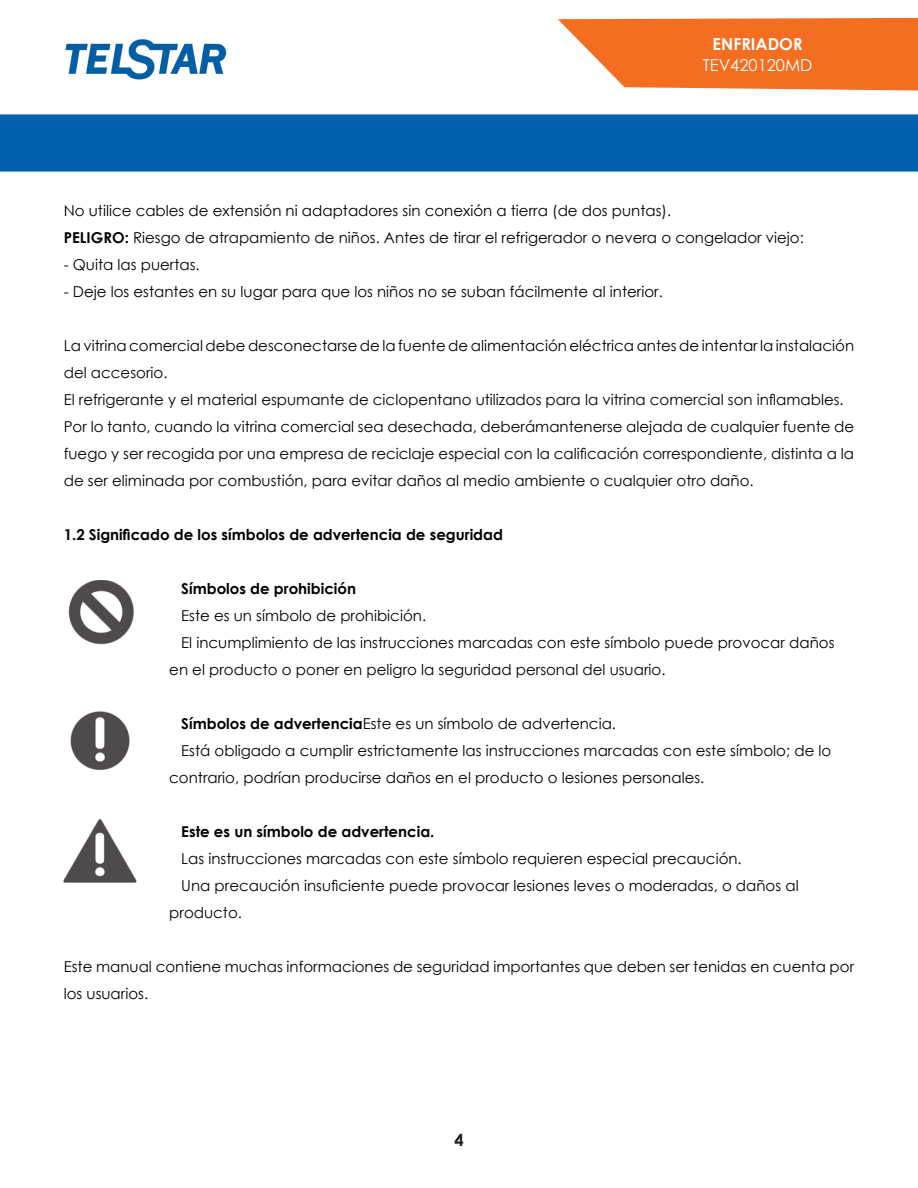
<style>
.page{position:relative;width:918px;height:1188px;background:#fff}
.page>*{position:absolute;margin:0;border:0;box-sizing:border-box;transform-origin:0 0}
.t1{font:16.5px "Century Gothic";color:#fff}
.t2{font:700 16.5px "Century Gothic";color:#fff}
.t3{font:700 16.5px "Century Gothic";color:#231f20}
.cuerpo_de_texto{font:15px/27px "Century Gothic";color:#000}
.cuerpo_de_texto_2{font:15px/27px "Century Gothic";color:#000}
.cuerpo_de_texto-2{font:700 15px "Century Gothic";color:#000}
.cuerpo_de_texto_2-2{font:700 15px "Century Gothic";color:#000}
.s1{font-weight:700}
</style>
<div class="page">
<img style="left:0;top:17px;width:918px;height:156px">
<svg style="left:558px;top:18px;width:360px;height:73px;background:#f4813e"></svg>
<div style="left:0;top:0;width:320px;height:107px;background:#fff"></div>
<img style="left:65px;top:39px;width:162px;height:41px">
<img style="left:68px;top:580px;width:66px;height:65px">
<img style="left:70px;top:711px;width:60px;height:60px">
<img style="left:63px;top:818px;width:74px;height:65px">
<p class="t2" style="left:713px;top:32px;width:92px">ENFRIADOR</p>
<p class="t1" style="left:703px;top:54px;width:111px">TEV420120MD</p>
<p class="cuerpo_de_texto" style="left:64px;top:197px;width:609px">No utilice cables de extensión ni adaptadores sin conexión a tierra (de dos puntas).</p>
<p class="cuerpo_de_texto" style="left:64px;top:224px;width:742px"><span class="s1">PELIGRO:</span> Riesgo de atrapamiento de niños. Antes de tirar el refrigerador o nevera o congelador viejo:</p>
<p class="cuerpo_de_texto" style="left:64px;top:251px;width:137px">- Quita las puertas.</p>
<p class="cuerpo_de_texto" style="left:64px;top:278px;width:601px">- Deje los estantes en su lugar para que los niños no se suban fácilmente al interior.</p>
<p class="cuerpo_de_texto" style="left:64px;top:332px;width:792px">La vitrina comercial debe desconectarse de la fuente de alimentación eléctrica antes de intentar la instalación del accesorio.</p>
<p class="cuerpo_de_texto" style="left:64px;top:386px;width:781px">El refrigerante y el material espumante de ciclopentano utilizados para la vitrina comercial son inflamables.</p>
<p class="cuerpo_de_texto" style="left:64px;top:413px;width:792px;text-align:justify">Por lo tanto, cuando la vitrina comercial sea desechada, deberámantenerse alejada de cualquier fuente de fuego y ser recogida por una empresa de reciclaje especial con la calificación correspondiente, distinta a la de ser eliminada por combustión, para evitar daños al medio ambiente o cualquier otro daño.</p>
<p class="cuerpo_de_texto-2" style="left:64px;top:523px;width:441px">1.2 Significado de los símbolos de advertencia de seguridad</p>
<p class="cuerpo_de_texto_2-2" style="left:181px;top:577px;width:176px">Símbolos de prohibición</p>
<p class="cuerpo_de_texto_2" style="left:181px;top:602px;width:246px">Este es un símbolo de prohibición.</p>
<p class="cuerpo_de_texto_2" style="left:169px;top:629px;width:667px;text-indent:12px">El incumplimiento de las instrucciones marcadas con este símbolo puede provocar daños en el producto o poner en peligro la seguridad personal del usuario.</p>
<p class="cuerpo_de_texto_2" style="left:181px;top:710px;width:436px"><span class="s1">Símbolos de advertencia</span>Este es un símbolo de advertencia.</p>
<p class="cuerpo_de_texto_2" style="left:169px;top:737px;width:664px;text-indent:12px">Está obligado a cumplir estrictamente las instrucciones marcadas con este símbolo; de lo contrario, podrían producirse daños en el producto o lesiones personales.</p>
<p class="cuerpo_de_texto_2-2" style="left:181px;top:820px;width:255px">Este es un símbolo de advertencia.</p>
<p class="cuerpo_de_texto_2" style="left:181px;top:845px;width:562px">Las instrucciones marcadas con este símbolo requieren especial precaución.</p>
<p class="cuerpo_de_texto_2" style="left:169px;top:872px;width:631px;text-indent:12px">Una precaución insuficiente puede provocar lesiones leves o moderadas, o daños al producto.</p>
<p class="cuerpo_de_texto" style="left:64px;top:953px;width:792px">Este manual contiene muchas informaciones de seguridad importantes que deben ser tenidas en cuenta por los usuarios.</p>
<p class="t3" style="left:454px;top:1128px;width:11px">4</p>
</div>
